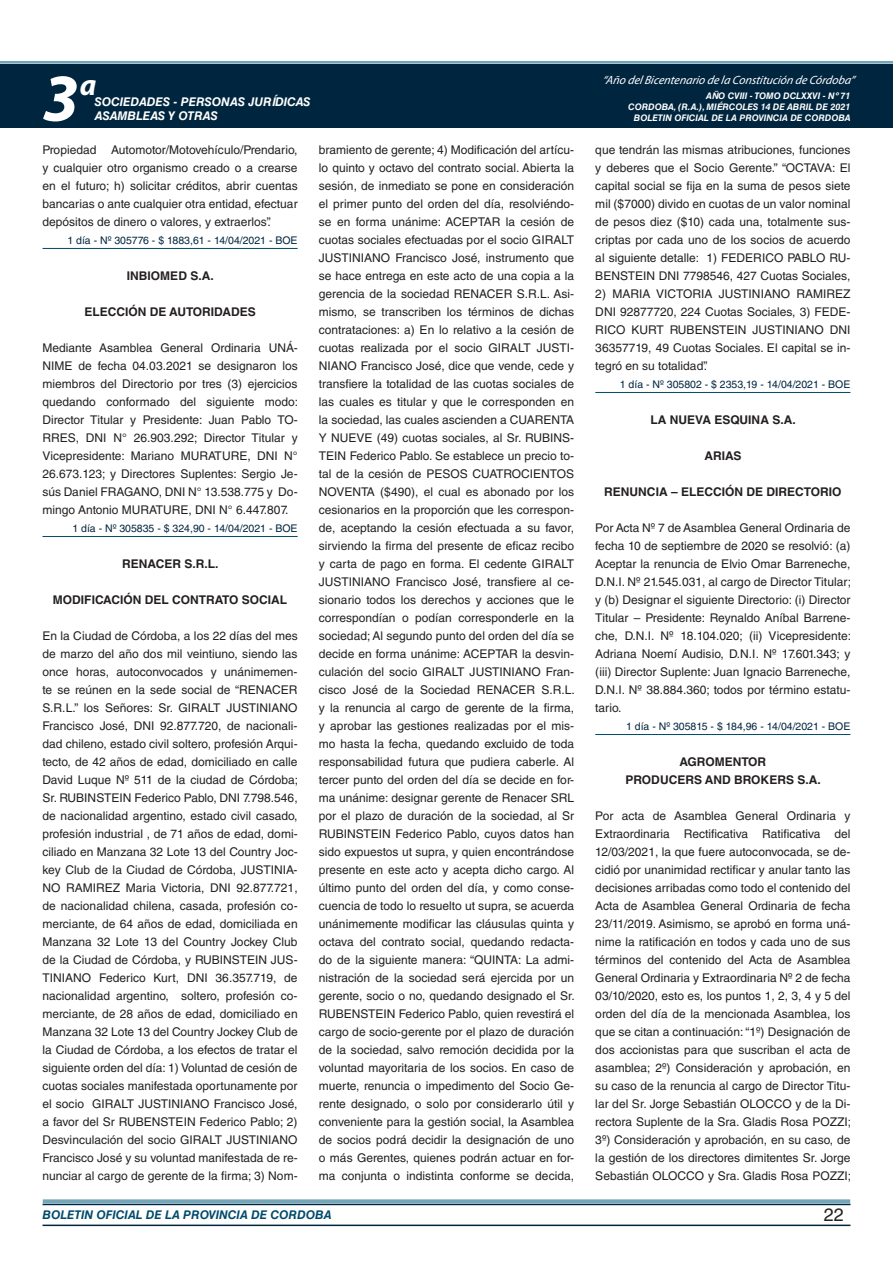
<style>
.page{position:relative;width:893px;height:1263px;background:#fff}
.page>*{position:absolute;margin:0;border:0;box-sizing:border-box;transform-origin:0 0}
.t1{font:italic 700 67.5px "Myriad Pro";color:#fff}
.t2{font:italic 700 30px "Myriad Pro";color:#fff}
.t3{font:18px "Helvetica LT Std";color:#231f20}
.t4{font:12px/18px "Helvetica LT Std";color:#231f20;text-align:justify}
.t5{font:700 12px/18px "Helvetica LT Std";color:#231f20;text-align:center}
.t6{font:italic 12px "Myriad Pro";color:#fff}
.t7{font:italic 700 12px "Helvetica LT Std";color:#fff}
.t8{font:italic 700 12px "Helvetica LT Std";color:#004b6c}
.t9{font:10.5px "Helvetica LT Std";color:#00263f}
.t10{font:italic 700 9px/10.8px "Helvetica LT Std";color:#fff;text-align:right}
</style>
<div class="page">
<div style="left:0;top:61px;width:893px;height:6px;background:#fff;opacity:.75"></div>
<div style="left:0;top:64px;width:893px;height:64px;background:#00263f"></div>
<hr style="left:43px;top:1224px;width:807px;height:2px;background:#00263f">
<div style="left:42px;top:1198px;width:809px;height:8px;background:#fff;opacity:.75"></div>
<hr style="left:43px;top:248px;width:255px;height:1px;background:#004b6c">
<hr style="left:43px;top:536px;width:255px;height:1px;background:#004b6c">
<hr style="left:595px;top:392px;width:255px;height:1px;background:#004b6c">
<hr style="left:595px;top:734px;width:255px;height:1px;background:#004b6c">
<h1 class="t1" style="left:43px;top:54px;width:38px">3</h1>
<h2 class="t2" style="left:80px;top:66px;width:18px">a</h2>
<p class="t7" style="left:95px;top:94px;width:217px">SOCIEDADES - PERSONAS JURÍDICAS</p>
<p class="t7" style="left:95px;top:109px;width:125px">ASAMBLEAS Y OTRAS</p>
<p class="t6" style="left:603px;top:72px;width:254px">“Año delBicentenario de la Constitución de Córdoba”</p>
<p class="t10" style="left:628px;top:91px;width:224px">AÑO CVIII - TOMO DCLXXVI - Nº 71<br>CORDOBA, (R.A.), MIÉRCOLES 14 DE ABRIL DE 2021<br>BOLETIN OFICIAL DE LA PROVINCIA DE CORDOBA</p>
<p class="t4" style="left:43px;top:141px;width:257px">Propiedad Automotor/Motovehículo/Prendario, y cualquier otro organismo creado o a crearse en el futuro; h) solicitar créditos, abrir cuentas bancarias o ante cualquier otra entidad, efectuar depósitos de dinero o valores, y extraerlos”.</p>
<p class="t9" style="left:67px;top:234px;width:232px">1 día - Nº 305776 - $ 1883,61 - 14/04/2021 - BOE</p>
<p class="t5" style="left:127px;top:266px;width:88px">INBIOMED S.A.</p>
<p class="t5" style="left:84px;top:302px;width:16px">ELECCI</p>
<p class="t5" style="left:128px;top:302px;width:58px">ÓN DE AUTORIDADES</p>
<p class="t4" style="left:43px;top:339px;width:257px">Mediante Asamblea General Ordinaria UNÁ-NIME de fecha 04.03.2021 se designaron los miembros del Directorio por tres (3) ejercicios quedando conformado del siguiente modo:<br>Director Titular y Presidente: Juan Pablo TO-RRES, DNI N° 26.903.292; Director Titular y Vicepresidente: Mariano MURATURE, DNI N° 26.673.123; y Directores Suplentes: Sergio Je&shy;sús Daniel FRAGANO, DNI N° 13.538.775 y Do&shy;mingo Antonio MURATURE, DNI N° 6.447.807.</p>
<p class="t9" style="left:72px;top:522px;width:227px">1 día - Nº 305835 - $ 324,90 - 14/04/2021 - BOE</p>
<p class="t5" style="left:122px;top:554px;width:98px">RENACER S.R.L.</p>
<p class="t5" style="left:53px;top:590px;width:236px">MODIFICACIÓN DEL CONTRATO SOCIAL</p>
<p class="t4" style="left:43px;top:627px;width:257px">En la Ciudad de Córdoba, a los 22 días del mes de marzo del año dos mil veintiuno, siendo las once horas, autoconvocados y unánimemen&shy;te se reúnen en la sede social de “RENACER S.R.L.” los Señores: Sr. GIRALT JUSTINIANO Francisco José, DNI 92.877.720, de nacionali&shy;dad chileno, estado civil soltero, profesión Arqui&shy;tecto, de 42 años de edad, domiciliado en calle David Luque Nº 511 de la ciudad de Córdoba; Sr. RUBINSTEIN Federico Pablo, DNI 7.798.546, de nacionalidad argentino, estado civil casado, profesión industrial , de 71 años de edad, domi&shy;ciliado en Manzana 32 Lote 13 del Country Joc&shy;key Club de la Ciudad de Córdoba, JUSTINIA-NO RAMIREZ Maria Victoria, DNI 92.877.721, de nacionalidad chilena, casada, profesión co&shy;merciante, de 64 años de edad, domiciliada en Manzana 32 Lote 13 del Country Jockey Club de la Ciudad de Córdoba, y RUBINSTEIN JUS-TINIANO Federico Kurt, DNI 36.357.719, de nacionalidad argentino, soltero, profesión co&shy;merciante, de 28 años de edad, domiciliado en Manzana 32 Lote 13 del Country Jockey Club de la Ciudad de Córdoba, a los efectos de tratar el siguiente orden del día: 1) Voluntad de cesión de cuotas sociales manifestada oportunamente por el socio GIRALT JUSTINIANO Francisco José, a favor del Sr RUBENSTEIN Federico Pablo; 2)<br>Desvinculación del socio GIRALT JUSTINIANO Francisco José y su voluntad manifestada de re&shy;nunciar al cargo de gerente de la firma; 3) Nom-</p>
<p class="t4" style="left:319px;top:141px;width:257px">bramiento de gerente; 4) Modificación del artícu&shy;lo quinto y octavo del contrato social. Abierta la sesión, de inmediato se pone en consideración el primer punto del orden del día, resolviéndo&shy;se en forma unánime: ACEPTAR la cesión de cuotas sociales efectuadas por el socio GIRALT JUSTINIANO Francisco José, instrumento que se hace entrega en este acto de una copia a la gerencia de la sociedad RENACER S.R.L. Asi&shy;mismo, se transcriben los términos de dichas contrataciones: a) En lo relativo a la cesión de cuotas realizada por el socio GIRALT JUSTI-NIANO Francisco José, dice que vende, cede y transfiere la totalidad de las cuotas sociales de las cuales es titular y que le corresponden en la sociedad, las cuales ascienden a CUARENTA Y NUEVE (49) cuotas sociales, al Sr. RUBINS-TEIN Federico Pablo. Se establece un precio to&shy;tal de la cesión de PESOS CUATROCIENTOS NOVENTA ($490), el cual es abonado por los cesionarios en la proporción que les correspon&shy;de, aceptando la cesión efectuada a su favor, sirviendo la firma del presente de eficaz recibo y carta de pago en forma. El cedente GIRALT JUSTINIANO Francisco José, transfiere al ce&shy;sionario todos los derechos y acciones que le correspondían o podían corresponderle en la sociedad; Al segundo punto del orden del día se decide en forma unánime: ACEPTAR la desvin&shy;culación del socio GIRALT JUSTINIANO Fran&shy;cisco José de la Sociedad RENACER S.R.L. y la renuncia al cargo de gerente de la firma, y aprobar las gestiones realizadas por el mis&shy;mo hasta la fecha, quedando excluido de toda responsabilidad futura que pudiera caberle. Al tercer punto del orden del día se decide en for&shy;ma unánime: designar gerente de Renacer SRL por el plazo de duración de la sociedad, al Sr RUBINSTEIN Federico Pablo, cuyos datos han sido expuestos ut supra, y quien encontrándose presente en este acto y acepta dicho cargo. Al último punto del orden del día, y como conse&shy;cuencia de todo lo resuelto ut supra, se acuerda unánimemente modificar las cláusulas quinta y octava del contrato social, quedando redacta&shy;do de la siguiente manera: “QUINTA: La admi&shy;nistración de la sociedad será ejercida por un gerente, socio o no, quedando designado el Sr.<br>RUBENSTEIN Federico Pablo, quien revestirá el cargo de socio-gerente por el plazo de duración de la sociedad, salvo remoción decidida por la voluntad mayoritaria de los socios. En caso de muerte, renuncia o impedimento del Socio Ge&shy;rente designado, o solo por considerarlo útil y conveniente para la gestión social, la Asamblea de socios podrá decidir la designación de uno o más Gerentes, quienes podrán actuar en for&shy;ma conjunta o indistinta conforme se decida,</p>
<p class="t4" style="left:595px;top:141px;width:257px">que tendrán las mismas atribuciones, funciones y deberes que el Socio Gerente.” “OCTAVA: El capital social se fija en la suma de pesos siete mil ($7000) divido en cuotas de un valor nominal de pesos diez ($10) cada una, totalmente sus&shy;criptas por cada uno de los socios de acuerdo al siguiente detalle: 1) FEDERICO PABLO RU-BENSTEIN DNI 7798546, 427 Cuotas Sociales,</p>
<p class="t4" style="left:595px;top:285px;width:257px">2) MARIA VICTORIA JUSTINIANO RAMIREZ DNI 92877720, 224 Cuotas Sociales, 3) FEDE-RICO KURT RUBENSTEIN JUSTINIANO DNI 36357719, 49 Cuotas Sociales. El capital se in&shy;tegró en su totalidad”.</p>
<p class="t9" style="left:620px;top:378px;width:232px">1 día - Nº 305802 - $ 2353,19 - 14/04/2021 - BOE</p>
<p class="t5" style="left:650px;top:410px;width:147px">LA NUEVA ESQUINA S.A.</p>
<p class="t5" style="left:704px;top:446px;width:39px">ARIAS</p>
<p class="t5" style="left:604px;top:482px;width:18px">RENUNCIA</p>
<p class="t5" style="left:671px;top:482px;width:26px">– ELECCI</p>
<p class="t5" style="left:725px;top:482px;width:59px">ÓN DE DIRECTORIO</p>
<p class="t4" style="left:595px;top:519px;width:257px">Por Acta Nº 7 de Asamblea General Ordinaria de fecha 10 de septiembre de 2020 se resolvió: (a)<br>Aceptar la renuncia de Elvio Omar Barreneche, D.N.I. Nº 21.545.031, al cargo de Director Titular; y (b) Designar el siguiente Directorio: (i) Director Titular – Presidente: Reynaldo Aníbal Barrene&shy;che, D.N.I. Nº 18.104.020; (ii) Vicepresidente:<br>Adriana Noemí Audisio, D.N.I. Nº 17.601.343; y (iii) Director Suplente: Juan Ignacio Barreneche, D.N.I. Nº 38.884.360; todos por término estatu&shy;tario.</p>
<p class="t9" style="left:626px;top:720px;width:226px">1 día - Nº 305815 - $ 184,96 - 14/04/2021 - BOE</p>
<p class="t5" style="left:625px;top:752px;width:197px">AGROMENTOR<br>PRODUCERS AND BROKERS S.A.</p>
<p class="t4" style="left:595px;top:807px;width:257px">Por acta de Asamblea General Ordinaria y Extraordinaria Rectificativa Ratificativa del 12/03/2021, la que fuere autoconvocada, se de&shy;cidió por unanimidad rectificar y anular tanto las decisiones arribadas como todo el contenido del Acta de Asamblea General Ordinaria de fecha 23/11/2019. Asimismo, se aprobó en forma uná&shy;nime la ratificación en todos y cada uno de sus términos del contenido del Acta de Asamblea General Ordinaria y Extraordinaria Nº 2 de fecha 03/10/2020, esto es, los puntos 1, 2, 3, 4 y 5 del orden del día de la mencionada Asamblea, los que se citan a continuación: “1º) Designación de dos accionistas para que suscriban el acta de asamblea; 2º) Consideración y aprobación, en su caso de la renuncia al cargo de Director Titu&shy;lar del Sr. Jorge Sebastián OLOCCO y de la Di&shy;rectora Suplente de la Sra. Gladis Rosa POZZI; 3º) Consideración y aprobación, en su caso, de la gestión de los directores dimitentes Sr. Jorge Sebastián OLOCCO y Sra. Gladis Rosa POZZI;</p>
<p class="t8" style="left:43px;top:1208px;width:290px">BOLETIN OFICIAL DE LA PROVINCIA DE CORDOBA</p>
<h3 class="t3" style="left:824px;top:1204px;width:22px">22</h3>
</div>
